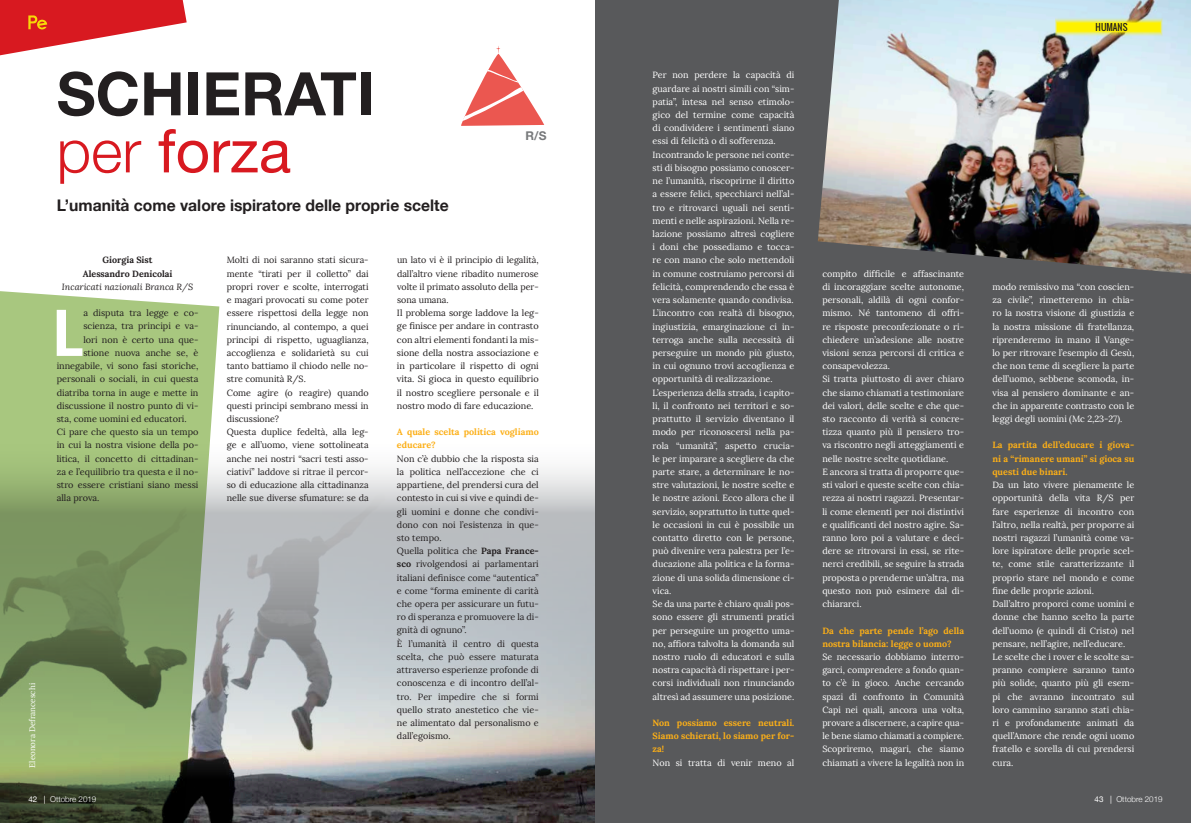
<style>
.page{position:relative;width:1191px;height:823px;background:#fff}
.page>*{position:absolute;margin:0;border:0;box-sizing:border-box;transform-origin:0 0}
.t1{font:700 condensed 64.5px "Helvetica Neue";color:#fff}
.t2{font:700 60px/57px "Helvetica Neue";color:#231f20}
.t3{font:700 16px "Helvetica Neue";color:#231f20}
.t4{font:700 12px "Helvetica Neue";color:#77797b}
.t5{font:9px/13.2px "Lora";color:#fff}
.t6{font:9px/13.2px "Lora";color:#231f20}
.t7{font:700 9px/13.2px "Lora";color:#fcaf17;text-align:justify}
.t8{font:700 9px/13.2px "Lora";color:#231f20;text-align:center}
.t9{font:italic 9px "Lora";color:#231f20}
.t10{font:9px "Oswald";color:#231f20}
.t11{font:300 8px "Helvetica Neue";color:#fff}
.t12{font:8px "Lora";color:#fff}
.t13{font:300 5.7px "Claphappy";color:#231f20}
.s1{font-weight:300;color:#d81920}
.s2{font-weight:400;color:#d81920}
.s3{font-weight:700}
.s4{font-weight:400}
</style>
<div class="page">
<img style="left:219px;top:468px;width:376px;height:354px">
<div style="left:595px;top:0;width:596px;height:822px;background:#58595b"></div>
<svg style="left:0;top:0;width:187px;height:55px"></svg>
<svg style="left:461px;top:46px;width:83px;height:80px"></svg>
<img style="left:818px;top:0;width:373px;height:274px">
<svg style="left:1054px;top:17px;width:108px;height:20px;background:#e5e456"></svg>
<svg style="left:0;top:291px;width:219px;height:531px;background:#8ba36e"></svg>
<p class="t12" style="left:27px;top:767px;width:86px;rotate:-90deg">Eleonora Defranceschi</p>
<h2 class="t2" style="left:57px;top:67px;width:319px">SCHIERATI <span class="s1">per</span> <span class="s2">forza</span></h2>
<p class="t5" style="left:652px;top:69px;width:143px">Per non perdere la capacità di guardare ai nostri simili con “sim&shy;patia”, intesa nel senso etimolo&shy;gico del termine come capacità di condividere i sentimenti siano essi di felicità o di sofferenza.<br>Incontrando le persone nei conte&shy;sti di bisogno possiamo conoscer&shy;ne l’umanità, riscoprirne il diritto a essere felici, specchiarci nell’al&shy;tro e ritrovarci uguali nei senti&shy;menti e nelle aspirazioni. Nella re&shy;lazione possiamo altresì cogliere i doni che possediamo e tocca&shy;re con mano che solo mettendoli in comune costruiamo percorsi di felicità, comprendendo che essa è vera solamente quando condivisa.<br>L’incontro con realtà di bisogno, ingiustizia, emarginazione ci in&shy;terroga anche sulla necessità di perseguire un mondo più giusto, in cui ognuno trovi accoglienza e opportunità di realizzazione.<br>L’esperienza della strada, i capito&shy;li, il confronto nei territori e so&shy;prattutto il servizio diventano il modo per riconoscersi nella pa&shy;rola “umanità”, aspetto crucia&shy;le per imparare a scegliere da che parte stare, a determinare le no&shy;stre valutazioni, le nostre scelte e le nostre azioni. Ecco allora che il servizio, soprattutto in tutte quel&shy;le occasioni in cui è possibile un contatto diretto con le persone, può divenire vera palestra per l’e&shy;ducazione alla politica e la forma&shy;zione di una solida dimensione ci&shy;vica.<br>Se da una parte è chiaro quali pos&shy;sono essere gli strumenti pratici per perseguire un progetto uma&shy;no, affiora talvolta la domanda sul nostro ruolo di educatori e sulla nostra capacità di rispettare i per&shy;corsi individuali non rinunciando altresì ad assumere una posizione.</p>
<p class="t7" style="left:652px;top:715px;width:143px">Non possiamo essere neutrali.<br>Siamo schierati, lo siamo per for&shy;za!</p>
<p class="t5" style="left:652px;top:755px;width:143px">Non si tratta di venir meno al</p>
<p class="t13" style="left:529px;top:128px;width:13px">R / S</p>
<h3 class="t4" style="left:525px;top:126px;width:22px">R/S</h3>
<h3 class="t3" style="left:57px;top:192px;width:393px">L’umanità come valore ispiratore delle proprie scelte</h3>
<p class="t6" style="left:227px;top:253px;width:143px">Molti di noi saranno stati sicura&shy;mente “tirati per il colletto” dai propri rover e scolte, interrogati e magari provocati su come poter essere rispettosi della legge non rinunciando, al contempo, a quei principi di rispetto, uguaglianza, accoglienza e solidarietà su cui tanto battiamo il chiodo nelle no&shy;stre comunità R/S.<br>Come agire (o reagire) quando questi principi sembrano messi in discussione?<br>Questa duplice fedeltà, alla leg&shy;ge e all’uomo, viene sottolineata anche nei nostri “sacri testi asso&shy;ciativi” laddove si ritrae il percor&shy;so di educazione alla cittadinanza nelle sue diverse sfumature: se da</p>
<p class="t6" style="left:397px;top:253px;width:143px">un lato vi è il principio di legalità, dall’altro viene ribadito numerose volte il primato assoluto della per&shy;sona umana.<br>Il problema sorge laddove la leg&shy;ge finisce per andare in contrasto con altri elementi fondanti la mis&shy;sione della nostra associazione e in particolare il rispetto di ogni vita. Si gioca in questo equilibrio il nostro scegliere personale e il nostro modo di fare educazione.</p>
<p class="t8" style="left:83px;top:253px;width:91px">Giorgia Sist<br>Alessandro Denicolai</p>
<p class="t9" style="left:62px;top:281px;width:133px">Incaricati nazionali Branca R/S</p>
<h1 class="t1" style="left:53px;top:279px;width:31px">L</h1>
<p class="t6" style="left:83px;top:306px;width:117px">a disputa tra legge e co-</p>
<p class="t6" style="left:83px;top:319px;width:117px">scienza, tra principi e va-</p>
<p class="t6" style="left:83px;top:333px;width:117px">lori non è certo una que-</p>
<p class="t6" style="left:83px;top:346px;width:117px">stione nuova anche se, è</p>
<p class="t6" style="left:57px;top:359px;width:143px">innegabile, vi sono fasi storiche,</p>
<p class="t6" style="left:57px;top:372px;width:143px">personali o sociali, in cui questa</p>
<p class="t6" style="left:57px;top:385px;width:143px">diatriba torna in auge e mette in</p>
<p class="t6" style="left:57px;top:399px;width:143px">discussione il nostro punto di vi-</p>
<p class="t6" style="left:57px;top:412px;width:132px">sta, come uomini ed educatori.</p>
<p class="t6" style="left:57px;top:425px;width:143px">Ci pare che questo sia un tempo</p>
<p class="t6" style="left:57px;top:438px;width:143px">in cui la nostra visione della po-</p>
<p class="t6" style="left:57px;top:451px;width:143px">litica, il concetto di cittadinan-</p>
<p class="t6" style="left:57px;top:465px;width:143px">za e l’equilibrio tra questa e il no-</p>
<p class="t6" style="left:57px;top:478px;width:143px">stro essere cristiani siano messi</p>
<p class="t6" style="left:57px;top:491px;width:44px">alla prova.</p>
<p class="t7" style="left:397px;top:425px;width:143px">A quale scelta politica vogliamo educare?</p>
<p class="t6" style="left:397px;top:451px;width:143px">Non c’è dubbio che la risposta sia la politica nell’accezione che ci appartiene, del prendersi cura del contesto in cui si vive e quindi de&shy;gli uomini e donne che condivi&shy;dono con noi l’esistenza in que&shy;sto tempo.<br>Quella politica che <span class="s3">Papa France&shy;sco</span> rivolgendosi ai parlamentari italiani definisce come “autentica” e come “forma eminente di carità che opera per assicurare un futu&shy;ro di speranza e promuovere la di&shy;gnità di ognuno”.<br>È l’umanità il centro di questa scelta, che può essere maturata attraverso esperienze profonde di conoscenza e di incontro dell’al&shy;tro. Per impedire che si formi quello strato anestetico che vie&shy;ne alimentato dal personalismo e dall’egoismo.</p>
<p class="t11" style="left:28px;top:792px;width:70px"><span class="s4">42 |</span> Ottobre 2019</p>
<p class="t5" style="left:822px;top:267px;width:143px">compito difficile e affascinante di incoraggiare scelte autonome, personali, aldilà di ogni confor&shy;mismo. Né tantomeno di offri&shy;re risposte preconfezionate o ri&shy;chiedere un’adesione alle nostre visioni senza percorsi di critica e consapevolezza.<br>Si tratta piuttosto di aver chiaro che siamo chiamati a testimoniare dei valori, delle scelte e che que&shy;sto racconto di verità si concre&shy;tizza quanto più il pensiero tro&shy;va riscontro negli atteggiamenti e nelle nostre scelte quotidiane.<br>E ancora si tratta di proporre que&shy;sti valori e queste scelte con chia&shy;rezza ai nostri ragazzi. Presentar&shy;li come elementi per noi distintivi e qualificanti del nostro agire. Sa&shy;ranno loro poi a valutare e deci&shy;dere se ritrovarsi in essi, se rite&shy;nerci credibili, se seguire la strada proposta o prenderne un’altra, ma questo non può esimere dal di&shy;chiararci.</p>
<p class="t7" style="left:822px;top:623px;width:143px">Da che parte pende l’ago della nostra bilancia: legge o uomo?</p>
<p class="t5" style="left:822px;top:649px;width:143px;text-align:justify">Se necessario dobbiamo interro&shy;garci, comprendere a fondo quan&shy;to c’è in gioco. Anche cercando spazi di confronto in Comunità Capi nei quali, ancora una volta, provare a discernere, a capire qua&shy;le bene siamo chiamati a compiere.<br>Scopriremo, magari, che siamo chiamati a vivere la legalità non in</p>
<p class="t10" style="left:1095px;top:20px;width:33px">HUMANS</p>
<p class="t5" style="left:992px;top:280px;width:143px;text-align:justify">modo remissivo ma “con coscien&shy;za civile”, rimetteremo in chia&shy;ro la nostra visione di giustizia e la nostra missione di fratellanza, riprenderemo in mano il Vange&shy;lo per ritrovare l’esempio di Gesù, che non teme di scegliere la parte dell’uomo, sebbene scomoda, in&shy;visa al pensiero dominante e an&shy;che in apparente contrasto con le leggi degli uomini (Mc 2,23-27).</p>
<p class="t7" style="left:992px;top:438px;width:143px">La partita dell’educare i giova&shy;ni a “rimanere umani” si gioca su questi due binari.</p>
<p class="t5" style="left:992px;top:478px;width:143px">Da un lato vivere pienamente le opportunità della vita R/S per fare esperienze di incontro con l’altro, nella realtà, per proporre ai nostri ragazzi l’umanità come va&shy;lore ispiratore delle proprie scel&shy;te, come stile caratterizzante il proprio stare nel mondo e come fine delle proprie azioni.<br>Dall’altro proporci come uomini e donne che hanno scelto la parte dell’uomo (e quindi di Cristo) nel pensare, nell’agire, nell’educare.<br>Le scelte che i rover e le scolte sa&shy;pranno compiere saranno tanto più solide, quanto più gli esem&shy;pi che avranno incontrato sul loro cammino saranno stati chia&shy;ri e profondamente animati da quell’Amore che rende ogni uomo fratello e sorella di cui prendersi cura.</p>
<p class="t11" style="left:1094px;top:792px;width:70px"><span class="s4">43 |</span> Ottobre 2019</p>
</div>
